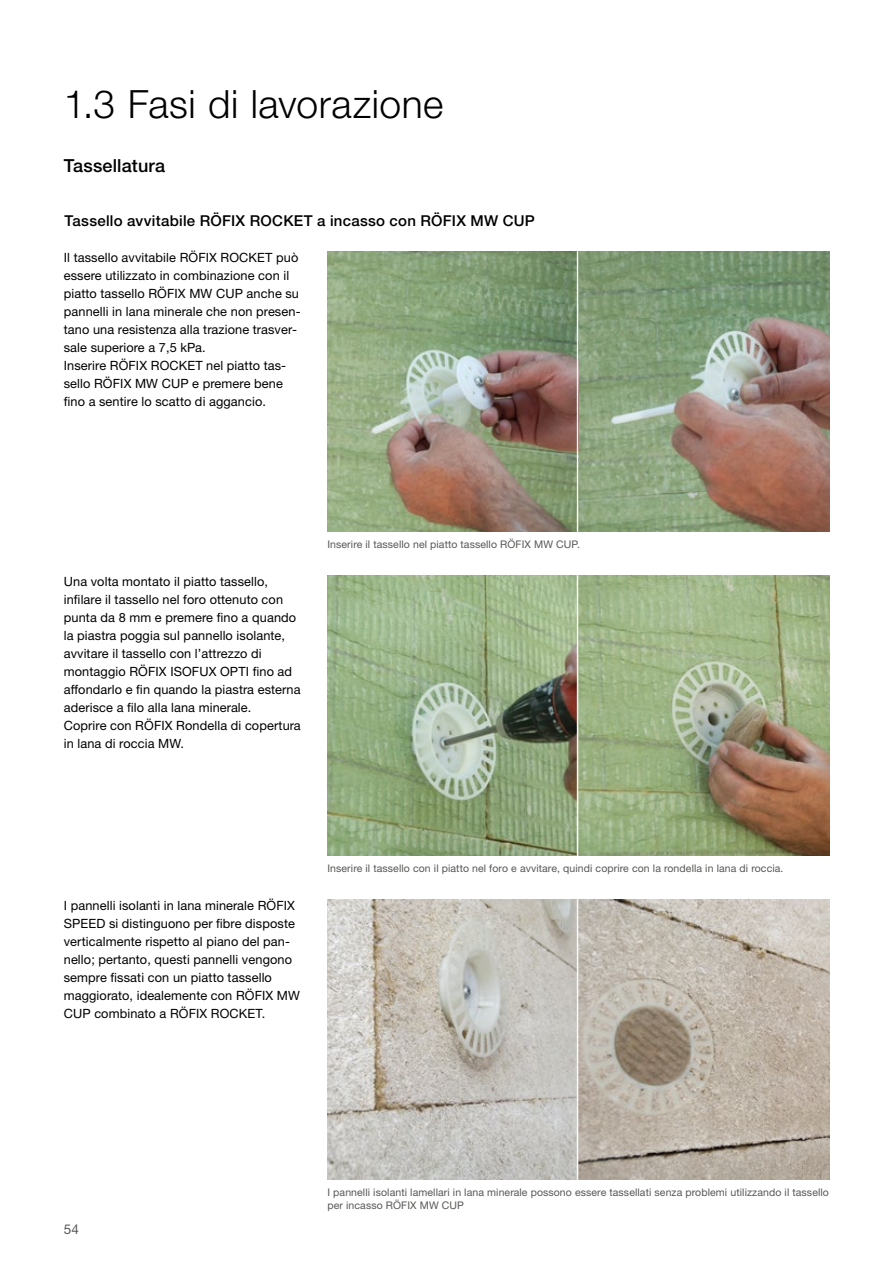
<style>
.page{position:relative;width:893px;height:1263px;background:#fff}
.page>*{position:absolute;margin:0;border:0;box-sizing:border-box;transform-origin:0 0}
.t1{font:300 39px "Helvetica Neue LTW1 G";letter-spacing:.015em;color:#000}
.t2{font:500 18px "Helvetica Neue LTW1 G";letter-spacing:.01em;color:#000}
.t3{font:500 15px "Helvetica Neue LTW1 G";letter-spacing:.015em;color:#000}
.t4{font:13.5px "Helvetica Neue LTW1 G";color:#575756}
.t5{font:12.75px/18px "Helvetica Neue LTW1 G";letter-spacing:.01em;color:#000}
.t6{font:10.5px/13.5px "Helvetica Neue LTW1 G";letter-spacing:.01em;color:#575756}
</style>
<div class="page">
<img style="left:327px;top:899px;width:502px;height:281px">
<img style="left:327px;top:251px;width:502px;height:281px">
<img style="left:327px;top:575px;width:502px;height:281px">
<hr style="left:577px;top:575px;width:1px;height:281px;background:#f8f8f8">
<hr style="left:577px;top:899px;width:1px;height:281px;background:#f8f8f8">
<hr style="left:577px;top:251px;width:1px;height:281px;background:#f8f8f8">
<h1 class="t1" style="left:64px;top:80px;width:381px">1.3 Fasi di lavorazione</h1>
<h2 class="t2" style="left:64px;top:155px;width:103px">Tassellatura</h2>
<p class="t3" style="left:65px;top:211px;width:472px">Tassello avvitabile RÖFIX ROCKET a incasso con RÖFIX MW CUP</p>
<p class="t5" style="left:64px;top:248px;width:238px">Il tassello avvitabile RÖFIX ROCKET può essere utilizzato in combinazione con il piatto tassello RÖFIX MW CUP anche su pannelli in lana minerale che non presen&shy;tano una resistenza alla trazione trasver&shy;sale superiore a 7,5 kPa.<br>Inserire RÖFIX ROCKET nel piatto tas&shy;sello RÖFIX MW CUP e premere bene fino a sentire lo scatto di aggancio.</p>
<p class="t5" style="left:64px;top:572px;width:239px">Una volta montato il piatto tassello, infilare il tassello nel foro ottenuto con punta da 8 mm e premere fino a quando la piastra poggia sul pannello isolante, avvitare il tassello con l’attrezzo di montaggio RÖFIX ISOFUX OPTI fino ad affondarlo e fin quando la piastra esterna aderisce a filo alla lana minerale.<br>Coprire con RÖFIX Rondella di copertura in lana di roccia MW.</p>
<p class="t6" style="left:327px;top:537px;width:254px">Inserire il tassello nel piatto tassello RÖFIX MW CUP.</p>
<p class="t5" style="left:64px;top:896px;width:238px">I pannelli isolanti in lana minerale RÖFIX SPEED si distinguono per fibre disposte verticalmente rispetto al piano del pan&shy;nello; pertanto, questi pannelli vengono sempre fissati con un piatto tassello maggiorato, idealemente con RÖFIX MW CUP combinato a RÖFIX ROCKET.</p>
<p class="t6" style="left:327px;top:861px;width:458px">Inserire il tassello con il piatto nel foro e avvitare, quindi coprire con la rondella in lana di roccia.</p>
<p class="t4" style="left:64px;top:1221px;width:17px">54</p>
<p class="t6" style="left:327px;top:1185px;width:503px">I pannelli isolanti lamellari in lana minerale possono essere tassellati senza problemi utilizzando il tassello per incasso RÖFIX MW CUP</p>
</div>
